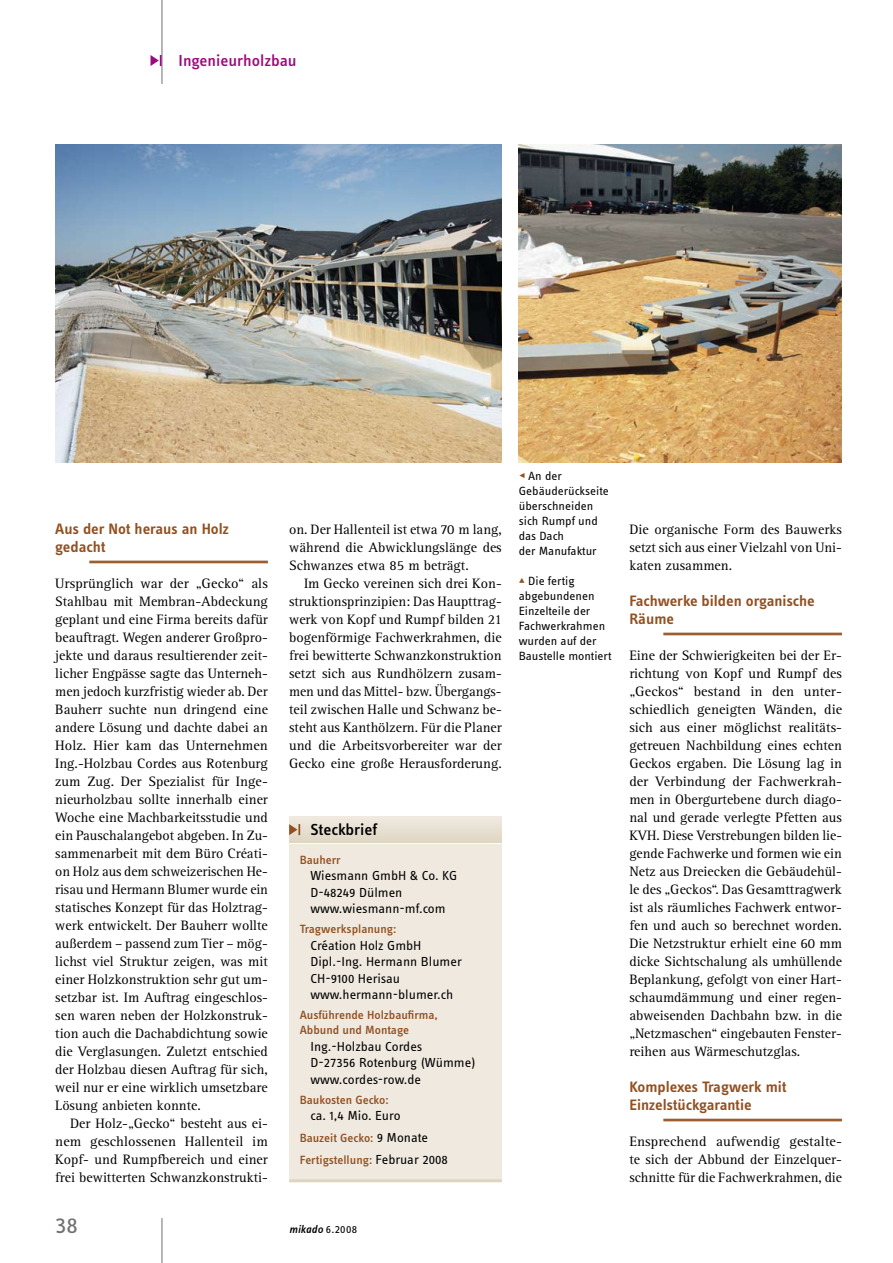
<style>
.page{position:relative;width:893px;height:1263px;background:#fff}
.page>*{position:absolute;margin:0;border:0;box-sizing:border-box;transform-origin:0 0}
.t1{font:24px "Info OT Text";color:#707173;scale:1.05 1}
.t2{font:500 16.5px "Info OT Text";color:#9c0a7d;scale:1.05 1}
.t3{font:500 16.5px "Info OT Text";letter-spacing:-.005em;color:#000;scale:1.05 1}
.t4{font:600 15.6px/18px "Info OT Text";letter-spacing:-.005em;color:#925021;scale:1.05 1}
.t5{font:14.1px/18px "Rotis Serif Pro";color:#000;text-align:justify}
.t6{font:13.5px/16.5px "Info OT Text";color:#000;scale:1.05 1}
.t7{font:12.3px/15px "Info OT Text";color:#000;scale:1.05 1}
.t8{font:500 12.3px/15px "Info OT Text";color:#925021;scale:1.05 1}
.t9{font:italic 500 11.4px "Info OT Text";letter-spacing:.01em;color:#000;scale:1.05 1}
.s1{font-weight:400;font-size:13.5px;color:#000}
.s2{font-weight:400;font-style:normal}
.s3{color:#925021}
</style>
<div class="page">
<hr style="left:162px;top:1218px;width:1px;height:45px;background:#707173">
<hr style="left:162px;top:0;width:1px;height:84px;background:#707173">
<svg style="left:151px;top:55px;width:11px;height:11px"></svg>
<hr style="left:89px;top:561px;width:179px;height:2px;background:#9d5e2f">
<hr style="left:663px;top:633px;width:179px;height:2px;background:#9d5e2f">
<hr style="left:663px;top:1119px;width:179px;height:2px;background:#9d5e2f">
<img style="left:55px;top:145px;width:447px;height:317px">
<img style="left:519px;top:145px;width:323px;height:317px">
<div style="left:289px;top:843px;width:213px;height:338px;background:#efe9df"></div>
<hr style="left:289px;top:1179px;width:213px;height:3px;background:#ded4c2">
<hr style="left:289px;top:842px;width:213px;height:2px;background:#fff">
<div style="left:289px;top:817px;width:213px;height:25px;background:#e7dfd1"></div>
<svg style="left:289px;top:824px;width:11px;height:11px"></svg>
<p class="t2" style="left:179px;top:50px;width:114px">Ingenieurholzbau</p>
<p class="t4" style="left:55px;top:520px;width:167px">Aus der Not heraus an Holz gedacht</p>
<p class="t5" style="left:55px;top:575px;width:214px">Ursprünglich war der „Gecko“ als Stahlbau mit Membran-Abdeckung geplant und eine Firma bereits dafür beauftragt. Wegen anderer Großpro&shy;jekte und daraus resultierender zeit&shy;licher Engpässe sagte das Unterneh&shy;men jedoch kurzfristig wieder ab. Der Bauherr suchte nun dringend eine andere Lösung und dachte dabei an Holz. Hier kam das Unternehmen Ing.-Holzbau Cordes aus Rotenburg zum Zug. Der Spezialist für Inge&shy;nieurholzbau sollte innerhalb einer Woche eine Machbarkeitsstudie und ein Pauschalangebot abgeben. In Zu&shy;sammenarbeit mit dem Büro Créati&shy;on Holz aus dem schweizerischen He&shy;risau und Hermann Blumer wurde ein statisches Konzept für das Holztrag&shy;werk entwickelt. Der Bauherr wollte außerdem – passend zum Tier – mög&shy;lichst viel Struktur zeigen, was mit einer Holzkonstruktion sehr gut um&shy;setzbar ist. Im Auftrag eingeschlos&shy;sen waren neben der Holzkonstruk&shy;tion auch die Dachabdichtung sowie die Verglasungen. Zuletzt entschied der Holzbau diesen Auftrag für sich, weil nur er eine wirklich umsetzbare Lösung anbieten konnte.</p>
<p class="t5" style="left:55px;top:1115px;width:214px;text-indent:15px">Der Holz-„Gecko“ besteht aus ei&shy;nem geschlossenen Hallenteil im Kopf- und Rumpfbereich und einer frei bewitterten Schwanzkonstrukti-</p>
<p class="t5" style="left:289px;top:521px;width:214px">on. Der Hallenteil ist etwa 70 m lang, während die Abwicklungslänge des Schwanzes etwa 85 m beträgt.</p>
<p class="t5" style="left:289px;top:575px;width:214px;text-indent:15px">Im Gecko vereinen sich drei Kon&shy;struktionsprinzipien: Das Haupttrag&shy;werk von Kopf und Rumpf bilden 21 bogenförmige Fachwerkrahmen, die frei bewitterte Schwanzkonstruktion setzt sich aus Rundhölzern zusam&shy;men und das Mittel- bzw. Übergangs&shy;teil zwischen Halle und Schwanz be&shy;steht aus Kanthölzern. Für die Planer und die Arbeitsvorbereiter war der Gecko eine große Herausforderung.</p>
<p class="t3" style="left:310px;top:819px;width:65px">Steckbrief</p>
<p class="t8" style="left:300px;top:852px;width:41px">Bauherr</p>
<p class="t6" style="left:310px;top:867px;width:141px">Wiesmann GmbH &amp; Co. KG<br>D-48249 Dülmen www.wiesmann-mf.com</p>
<p class="t8" style="left:300px;top:921px;width:94px">Tragwerksplanung:</p>
<p class="t6" style="left:310px;top:937px;width:146px">Création Holz GmbH<br>Dipl.-Ing. Hermann Blumer<br>CH-9100 Herisau www.hermann-blumer.ch</p>
<p class="t8" style="left:300px;top:1007px;width:133px">Ausführende Holzbaufirma,<br>Abbund und Montage</p>
<p class="t6" style="left:310px;top:1038px;width:159px">Ing.-Holzbau Cordes<br>D-27356 Rotenburg (Wümme) www.cordes-row.de</p>
<p class="t8" style="left:300px;top:1092px;width:86px">Baukosten Gecko:</p>
<p class="t6" style="left:310px;top:1107px;width:87px">ca. 1,4 Mio. Euro</p>
<p class="t8" style="left:300px;top:1127px;width:143px;line-height:21.8px">Bauzeit Gecko: <span class="s1">9 Monate<br></span>Fertigstellung: <span class="s1">Februar 2008</span></p>
<h1 class="t1" style="left:55px;top:1210px;width:23px">38</h1>
<p class="t9" style="left:289px;top:1222px;width:66px">mikado <span class="s2">6.2008</span></p>
<p class="t7" style="left:519px;top:468px;width:87px"><span class="s3">◂</span> An der<br>Gebäuderückseite überschneiden sich Rumpf und das Dach<br>der Manufaktur</p>
<p class="t7" style="left:519px;top:573px;width:90px"><span class="s3">▴</span> Die fertig abgebundenen<br>Einzelteile der<br>Fachwerkrahmen wurden auf der<br>Baustelle montiert</p>
<p class="t5" style="left:629px;top:521px;width:214px">Die organische Form des Bauwerks setzt sich aus einer Vielzahl von Uni&shy;katen zusammen.</p>
<p class="t4" style="left:629px;top:592px;width:178px">Fachwerke bilden organische<br>Räume</p>
<p class="t5" style="left:629px;top:647px;width:214px">Eine der Schwierigkeiten bei der Er&shy;richtung von Kopf und Rumpf des „Geckos“ bestand in den unter&shy;schiedlich geneigten Wänden, die sich aus einer möglichst realitäts&shy;getreuen Nachbildung eines echten Geckos ergaben. Die Lösung lag in der Verbindung der Fachwerkrah&shy;men in Obergurtebene durch diago&shy;nal und gerade verlegte Pfetten aus KVH. Diese Verstrebungen bilden lie&shy;gende Fachwerke und formen wie ein Netz aus Dreiecken die Gebäudehül&shy;le des „Geckos“. Das Gesamttragwerk ist als räumliches Fachwerk entwor&shy;fen und auch so berechnet worden.<br>Die Netzstruktur erhielt eine 60 mm dicke Sichtschalung als umhüllende Beplankung, gefolgt von einer Hart&shy;schaumdämmung und einer regen&shy;abweisenden Dachbahn bzw. in die „Netzmaschen“ eingebauten Fenster&shy;reihen aus Wärmeschutzglas.</p>
<p class="t4" style="left:629px;top:1078px;width:151px">Komplexes Tragwerk mit<br>Einzelstückgarantie</p>
<p class="t5" style="left:629px;top:1133px;width:214px">Ensprechend aufwendig gestalte&shy;te sich der Abbund der Einzelquer&shy;schnitte für die Fachwerkrahmen, die</p>
</div>
